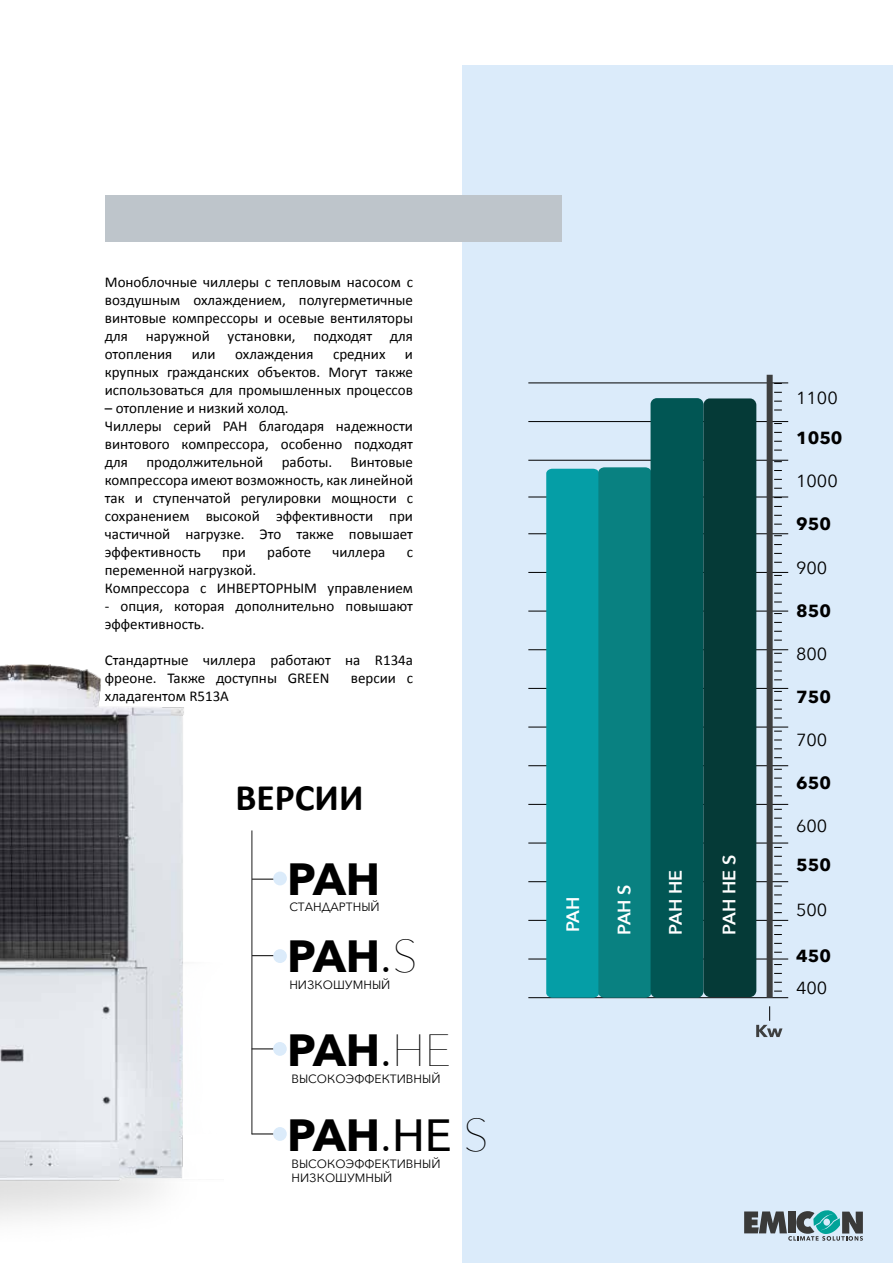
<style>
.page{position:relative;width:893px;height:1263px;background:#fff}
.page>*{position:absolute;margin:0;border:0;box-sizing:border-box;transform-origin:0 0}
.t1{font:700 45px/77.8px "Avenir Next";letter-spacing:-.03em;color:#000}
.t2{font:700 37.5px "Calibri";color:#000}
.t3{font:600 18px "Avenir Next";letter-spacing:-.06em;color:#fff}
.t4{font:17.4px "Avenir Next";color:#000}
.t5{font:700 17.4px "Avenir Next";color:#000}
.t6{font:15px/18px "Calibri";color:#000}
.t7{font:12px/14.4px "Avenir Next";color:#000}
.s1{font-weight:400}
.s2{font-weight:200}
.s3{font-weight:500}
</style>
<div class="page">
<div style="left:462px;top:66px;width:431px;height:1197px;background:#dbebfa"></div>
<hr style="left:528px;top:997px;width:260px;height:1px;background:#000">
<hr style="left:528px;top:959px;width:260px;height:1px;background:#000">
<hr style="left:528px;top:920px;width:260px;height:1px;background:#000">
<hr style="left:528px;top:881px;width:260px;height:1px;background:#000">
<hr style="left:528px;top:843px;width:260px;height:1px;background:#000">
<hr style="left:528px;top:804px;width:260px;height:1px;background:#000">
<hr style="left:528px;top:765px;width:260px;height:1px;background:#000">
<hr style="left:528px;top:727px;width:260px;height:1px;background:#000">
<hr style="left:528px;top:688px;width:260px;height:1px;background:#000">
<hr style="left:528px;top:649px;width:260px;height:1px;background:#000">
<hr style="left:528px;top:611px;width:260px;height:1px;background:#000">
<hr style="left:528px;top:572px;width:260px;height:1px;background:#000">
<hr style="left:528px;top:533px;width:260px;height:1px;background:#000">
<hr style="left:528px;top:497px;width:260px;height:1px;background:#000">
<hr style="left:528px;top:460px;width:260px;height:1px;background:#000">
<hr style="left:528px;top:421px;width:260px;height:1px;background:#000">
<hr style="left:528px;top:383px;width:260px;height:1px;background:#000">
<svg style="left:756px;top:1006px;width:26px;height:31px"></svg>
<div style="left:767px;top:375px;width:6px;height:623px;background:#3e3f3f"></div>
<svg style="left:546px;top:467px;width:105px;height:531px;background:#088f93"></svg>
<div style="left:651px;top:398px;width:52px;height:600px;background:#015654;border-radius:6px"></div>
<div style="left:703px;top:398px;width:53px;height:599px;background:#053a37;border-radius:7px"></div>
<img style="left:0;top:664px;width:184px;height:556px">
<svg style="left:744px;top:1211px;width:43px;height:22px"></svg>
<svg style="left:788px;top:1210px;width:75px;height:31px"></svg>
<svg style="left:253px;top:955px;width:20px;height:1px"></svg>
<svg style="left:253px;top:1048px;width:20px;height:1px"></svg>
<svg style="left:253px;top:1133px;width:20px;height:1px"></svg>
<svg style="left:253px;top:879px;width:20px;height:1px"></svg>
<div style="left:273px;top:871px;width:14px;height:14px;background:#dbebfa;border-radius:50%"></div>
<div style="left:273px;top:949px;width:14px;height:14px;background:#dbebfa;border-radius:50%"></div>
<div style="left:273px;top:1042px;width:14px;height:14px;background:#dbebfa;border-radius:50%"></div>
<div style="left:273px;top:1127px;width:14px;height:14px;background:#dbebfa;border-radius:50%"></div>
<hr style="left:252px;top:830px;width:1px;height:304px;background:#1c1c1c">
<div style="left:105px;top:195px;width:456px;height:47px;background:#bec5cb"></div>
<p class="t6" style="left:105px;top:273px;width:310px;text-align:justify">Моноблочные чиллеры с тепловым насосом c воздушным охлаждением, полугерметичные винтовые компрессоры и осевые вентиляторы для наружной установки, подходят для отопления</p>
<p class="t6" style="left:192px;top:345px;width:25px">или</p>
<p class="t6" style="left:235px;top:345px;width:80px">охлаждения</p>
<p class="t6" style="left:333px;top:345px;width:54px">средних</p>
<p class="t6" style="left:105px;top:345px;width:310px;text-align:justify;text-indent:300px">и крупных гражданских объектов. Могут также использоваться для промышленных процессов</p>
<p class="t6" style="left:105px;top:399px;width:310px">– отопление и низкий холод.<br>Чиллеры серий PAH благодаря надежности винтового компрессора, особенно подходят для продолжительной работы. Винтовые компрессора имеют возможность, как линейной так и ступенчатой регулировки мощности с сохранением высокой эффективности при частичной нагрузке. Это также повышает эффективность</p>
<p class="t6" style="left:222px;top:543px;width:25px">при</p>
<p class="t6" style="left:267px;top:543px;width:46px">работе</p>
<p class="t6" style="left:332px;top:543px;width:54px">чиллера</p>
<p class="t6" style="left:407px;top:543px;width:8px">с</p>
<p class="t6" style="left:105px;top:561px;width:310px">переменной нагрузкой.<br>Компрессора с ИНВЕРТОРНЫМ управлением</p>
<p class="t6" style="left:105px;top:597px;width:310px">- опция, которая дополнительно повышают эффективность.</p>
<p class="t6" style="left:105px;top:651px;width:310px">Стандартные чиллера работают на R134a фреоне. Также доступны GREEN</p>
<p class="t6" style="left:351px;top:669px;width:64px">версии с</p>
<p class="t6" style="left:105px;top:687px;width:126px">хладагентом R513A</p>
<h2 class="t2" style="left:235px;top:771px;width:130px">ВЕРСИИ</h2>
<h1 class="t1" style="left:287px;top:839px;width:132px">PAH<br>PAH<span class="s1">.</span><span class="s2">S</span></h1>
<p class="t7" style="left:289px;top:899px;width:92px">СТАНДАРТНЫЙ</p>
<p class="t7" style="left:289px;top:977px;width:103px">НИЗКОШУМНЫЙ</p>
<h1 class="t1" style="left:287px;top:1007px;width:203px;line-height:85.1px">PAH<span class="s1">.</span><span class="s2">HE<br></span>PAH<span class="s1">.</span><span class="s3">HE</span> <span class="s2">S</span></h1>
<p class="t7" style="left:291px;top:1071px;width:151px">ВЫСОКОЭФФЕКТИВНЫЙ</p>
<p class="t7" style="left:291px;top:1156px;width:151px">ВЫСОКОЭФФЕКТИВНЫЙ<br>НИЗКОШУМНЫЙ</p>
<p class="t3" style="left:558px;top:932px;width:37px;rotate:-90deg">PAH</p>
<p class="t3" style="left:609px;top:935px;width:52px;rotate:-90deg">PAH S</p>
<p class="t3" style="left:660px;top:934px;width:66px;rotate:-90deg">PAH HE</p>
<p class="t3" style="left:714px;top:934px;width:81px;rotate:-90deg">PAH HE S</p>
<p class="t4" style="left:796px;top:383px;width:43px">1100</p>
<p class="t5" style="left:796px;top:423px;width:48px">1050</p>
<p class="t4" style="left:796px;top:467px;width:43px">1000</p>
<p class="t5" style="left:796px;top:509px;width:36px">950</p>
<p class="t4" style="left:796px;top:553px;width:33px">900</p>
<p class="t5" style="left:796px;top:595px;width:36px">850</p>
<p class="t4" style="left:796px;top:639px;width:33px">800</p>
<p class="t5" style="left:796px;top:682px;width:36px">750</p>
<p class="t4" style="left:796px;top:725px;width:33px">700</p>
<p class="t5" style="left:796px;top:768px;width:36px">650</p>
<p class="t4" style="left:796px;top:811px;width:33px">600</p>
<p class="t5" style="left:796px;top:849px;width:36px">550</p>
<p class="t4" style="left:796px;top:895px;width:33px">500</p>
<p class="t5" style="left:796px;top:940px;width:36px">450</p>
<p class="t4" style="left:796px;top:974px;width:33px">400</p>
</div>
